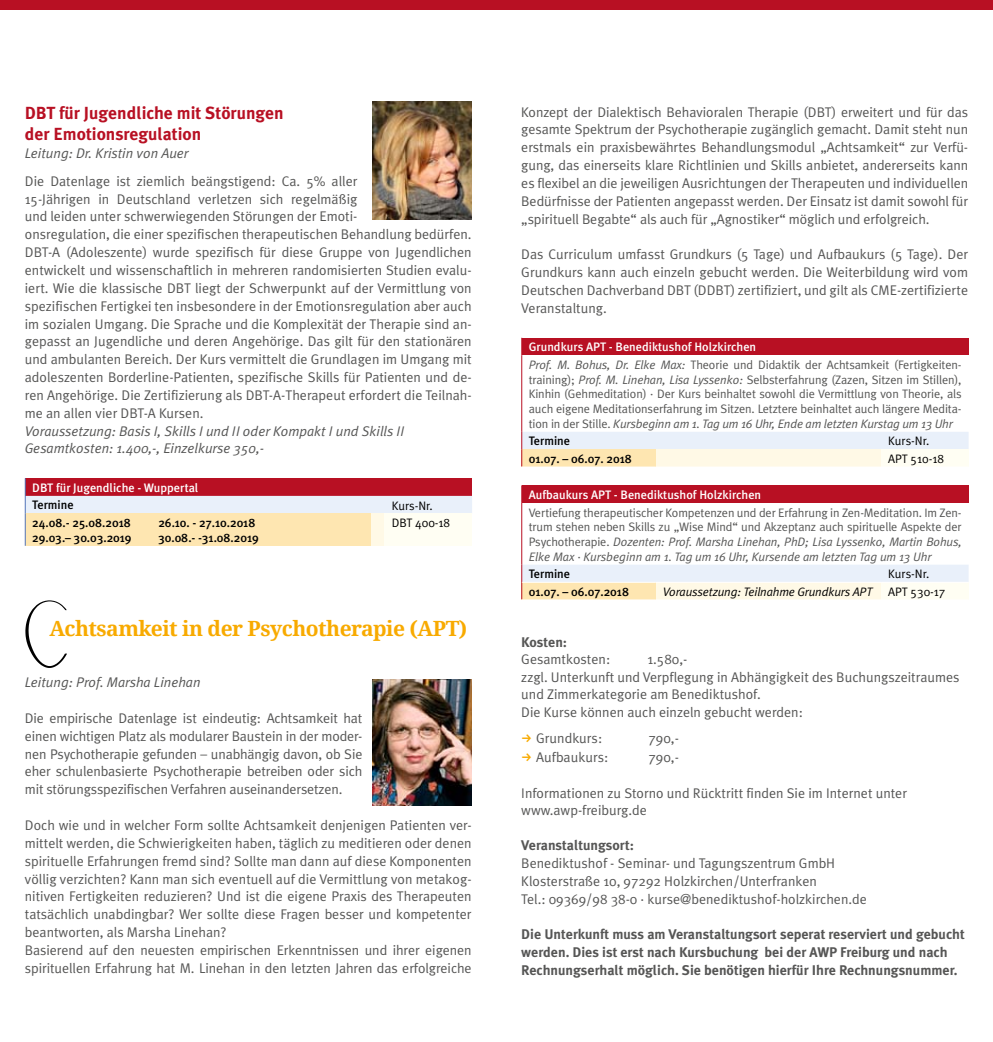
<style>
.page{position:relative;width:993px;height:1042px;background:#fff}
.page>*{position:absolute;margin:0;border:0;box-sizing:border-box;transform-origin:0 0}
.t1{font:700 21px "Droid Serif";letter-spacing:-.025em;color:#f8aa00}
.t2{font:700 17.5px/21px "Meta Plus";color:#b81023}
.t3{font:14px/17.8px "Meta Plus Normal";color:#565655}
.t4{font:700 14px/17.8px "Meta Plus";color:#565655}
.t5{font:italic 14px/17.8px "Meta Plus Normal";color:#565655}
.t6{font:12.25px/14.7px "Meta Plus Normal";letter-spacing:-.01em;color:#565655}
.t7{font:500 12.25px "Meta Plus";color:#000}
.t8{font:500 12.25px "Meta Plus";color:#fff}
.t9{font:12.25px "Meta Plus Normal";color:#000}
.t10{font:italic 12.25px "Meta Plus Normal";letter-spacing:-.01em;color:#000}
.s1{font-style:italic}
</style>
<div class="page">
<div style="left:496px;top:0;width:496px;height:10px;background:#b81023"></div>
<div style="left:0;top:0;width:496px;height:10px;background:#b81023"></div>
<svg style="left:25px;top:600px;width:42px;height:68px"></svg>
<div style="left:25px;top:513px;width:346px;height:33px;background:#fee6b1"></div>
<div style="left:371px;top:513px;width:13px;height:33px;background:#fff9e6"></div>
<div style="left:384px;top:513px;width:88px;height:33px;background:#fffef3"></div>
<svg style="left:25px;top:478px;width:447px;height:35px;background:#cf7d8c"></svg>
<hr style="left:25px;top:513px;width:1px;height:33px;background:#5275b9">
<img style="left:372px;top:102px;width:99px;height:118px">
<img style="left:372px;top:680px;width:99px;height:125px">
<div style="left:521px;top:338px;width:447px;height:17px;background:#b81023"></div>
<svg style="left:521px;top:338px;width:1px;height:17px"></svg>
<hr style="left:521px;top:355px;width:1px;height:77px;background:#b81023">
<svg style="left:521px;top:432px;width:447px;height:35px;background:#f3f1e8"></svg>
<div style="left:521px;top:485px;width:447px;height:18px;background:#b81023"></div>
<svg style="left:521px;top:485px;width:1px;height:18px"></svg>
<hr style="left:521px;top:503px;width:1px;height:62px;background:#b81023">
<svg style="left:521px;top:565px;width:447px;height:34px;background:#f3f1e9"></svg>
<hr style="left:522px;top:582px;width:133px;height:1px;background:#fff">
<hr style="left:655px;top:582px;width:226px;height:1px;background:#fff">
<hr style="left:881px;top:582px;width:87px;height:1px;background:#fff">
<p class="t2" style="left:25px;top:102px;width:260px">DBT für Jugendliche mit Störungen der Emotionsregulation</p>
<p class="t5" style="left:25px;top:144px;width:165px">Leitung: Dr. Kristin von Auer</p>
<p class="t3" style="left:25px;top:172px;width:448px">Die Datenlage ist ziemlich beängstigend: Ca. 5% aller<br>15-Jährigen in Deutschland verletzen sich regelmäßig<br>und leiden unter schwerwiegenden Störungen der Emoti-<br>onsregulation, die einer spezifischen therapeutischen Behandlung bedürfen.<br>DBT-A (Adoleszente) wurde spezifisch für diese Gruppe von Jugendlichen entwickelt und wissenschaftlich in mehreren randomisierten Studien evalu&shy;iert. Wie die klassische DBT liegt der Schwerpunkt auf der Vermittlung von spezifischen Fertigkei ten insbesondere in der Emotionsregulation aber auch im sozialen Umgang. Die Sprache und die Komplexität der Therapie sind an&shy;gepasst an Jugendliche und deren Angehörige. Das gilt für den stationären und ambulanten Bereich. Der Kurs vermittelt die Grundlagen im Umgang mit adoleszenten Borderline-Patienten, spezifische Skills für Patienten und de&shy;ren Angehörige. Die Zertifizierung als DBT-A-Therapeut erfordert die Teilnah&shy;me an allen vier DBT-A Kursen.</p>
<p class="t5" style="left:25px;top:422px;width:381px">Voraussetzung: Basis I, Skills I und II oder Kompakt I und Skills II<br>Gesamtkosten: 1.400,-, Einzelkurse 350,-</p>
<p class="t8" style="left:32px;top:480px;width:168px">DBT für Jugendliche - Wuppertal</p>
<p class="t7" style="left:32px;top:498px;width:43px">Termine</p>
<p class="t9" style="left:391px;top:498px;width:43px">Kurs-Nr.</p>
<p class="t7" style="left:32px;top:516px;width:100px">24.08.- 25.08.2018</p>
<p class="t7" style="left:158px;top:516px;width:98px">26.10. - 27.10.2018</p>
<p class="t7" style="left:32px;top:530px;width:101px">29.03.– 30.03.2019</p>
<p class="t7" style="left:158px;top:530px;width:102px">30.08.- -31.08.2019</p>
<p class="t9" style="left:391px;top:516px;width:60px">DBT 400-18</p>
<h1 class="t1" style="left:50px;top:614px;width:419px">Achtsamkeit in der Psychotherapie (APT)</h1>
<p class="t5" style="left:25px;top:673px;width:177px">Leitung: Prof. Marsha Linehan</p>
<p class="t3" style="left:25px;top:709px;width:339px;text-align:justify">Die empirische Datenlage ist eindeutig: Achtsamkeit hat einen wichtigen Platz als modularer Baustein in der moder&shy;nen Psychotherapie gefunden – unabhängig davon, ob Sie eher schulenbasierte Psychotherapie betreiben oder sich mit störungsspezifischen Verfahren auseinandersetzen.</p>
<p class="t3" style="left:25px;top:816px;width:448px">Doch wie und in welcher Form sollte Achtsamkeit denjenigen Patienten ver&shy;mittelt werden, die Schwierigkeiten haben, täglich zu meditieren oder denen spirituelle Erfahrungen fremd sind? Sollte man dann auf diese Komponenten völlig verzichten? Kann man sich eventuell auf die Vermittlung von metakog&shy;nitiven Fertigkeiten reduzieren? Und ist die eigene Praxis des Therapeuten tatsächlich unabdingbar? Wer sollte diese Fragen besser und kompetenter beantworten, als Marsha Linehan?<br>Basierend auf den neuesten empirischen Erkenntnissen und ihrer eigenen spirituellen Erfahrung hat M. Linehan in den letzten Jahren das erfolgreiche</p>
<p class="t3" style="left:521px;top:103px;width:448px;text-align:justify">Konzept der Dialektisch Behavioralen Therapie (DBT) erweitert und für das gesamte Spektrum der Psychotherapie zugänglich gemacht. Damit steht nun erstmals ein praxisbewährtes Behandlungsmodul „Achtsamkeit“ zur Verfü&shy;gung, das einerseits klare Richtlinien und Skills anbietet, andererseits kann es flexibel an die jeweiligen Ausrichtungen der Therapeuten und individuellen Bedürfnisse der Patienten angepasst werden. Der Einsatz ist damit sowohl für „spirituell Begabte“ als auch für „Agnostiker“ möglich und erfolgreich.</p>
<p class="t3" style="left:521px;top:245px;width:448px;text-align:justify">Das Curriculum umfasst Grundkurs (5 Tage) und Aufbaukurs (5 Tage). Der Grundkurs kann auch einzeln gebucht werden. Die Weiterbildung wird vom Deutschen Dachverband DBT (DDBT) zertifiziert, und gilt als CME-zertifizierte Veranstaltung.</p>
<p class="t8" style="left:528px;top:340px;width:229px">Grundkurs APT - Benediktushof Holzkirchen</p>
<p class="t6" style="left:528px;top:357px;width:434px"><span class="s1">Prof. M. Bohus, Dr. Elke Max:</span> Theorie und Didaktik der Achtsamkeit (Fertigkeiten-- training); <span class="s1">Prof. M. Linehan, Lisa Lyssenko:</span> Selbsterfahrung (Zazen, Sitzen im Stillen), Kinhin (Gehmeditation) · Der Kurs beinhaltet sowohl die Vermittlung von Theorie, als auch eigene Meditationserfahrung im Sitzen. Letztere beinhaltet auch längere Medita&shy;tion in der Stille. <span class="s1">Kursbeginn am 1. Tag um 16 Uhr, Ende am letzten Kurstag um 13 Uhr</span></p>
<p class="t7" style="left:528px;top:434px;width:43px">Termine</p>
<p class="t9" style="left:888px;top:434px;width:43px">Kurs-Nr.</p>
<p class="t7" style="left:528px;top:452px;width:104px">01.07. – 06.07. 2018</p>
<p class="t9" style="left:888px;top:452px;width:57px">APT 510-18</p>
<p class="t8" style="left:528px;top:487px;width:234px">Aufbaukurs APT - Benediktushof Holzkirchen</p>
<p class="t6" style="left:528px;top:505px;width:434px;text-align:justify">Vertiefung therapeutischer Kompetenzen und der Erfahrung in Zen-Meditation. Im Zen&shy;trum stehen neben Skills zu „Wise Mind“ und Akzeptanz auch spirituelle Aspekte der Psychotherapie. <span class="s1">Dozenten: Prof. Marsha Linehan, PhD; Lisa Lyssenko, Martin Bohus, Elke Max · Kursbeginn am 1. Tag um 16 Uhr, Kursende am letzten Tag um 13 Uhr</span></p>
<p class="t7" style="left:528px;top:567px;width:43px">Termine</p>
<p class="t9" style="left:888px;top:567px;width:43px">Kurs-Nr.</p>
<p class="t7" style="left:528px;top:584px;width:102px">01.07. – 06.07.2018</p>
<p class="t10" style="left:662px;top:585px;width:211px">Voraussetzung: Teilnahme Grundkurs APT</p>
<p class="t9" style="left:888px;top:585px;width:59px">APT 530-17</p>
<p class="t4" style="left:521px;top:633px;width:47px">Kosten:</p>
<p class="t3" style="left:521px;top:650px;width:90px">Gesamtkosten:</p>
<p class="t3" style="left:521px;top:650px;width:439px;text-indent:126px">1.580,-<br>zzgl. Unterkunft und Verpflegung in Abhängigkeit des Buchungszeitraumes und Zimmerkategorie am Benediktushof.<br>Die Kurse können auch einzeln gebucht werden:</p>
<p class="t3" style="left:536px;top:729px;width:67px">Grundkurs:</p>
<p class="t3" style="left:648px;top:729px;width:30px">790,-</p>
<p class="t3" style="left:536px;top:748px;width:73px">Aufbaukurs:</p>
<p class="t3" style="left:648px;top:748px;width:30px">790,-</p>
<p class="t3" style="left:521px;top:783px;width:387px">Informationen zu Storno und Rücktritt finden Sie im Internet unter www.awp-freiburg.de</p>
<p class="t4" style="left:521px;top:836px;width:114px">Veranstaltungsort:</p>
<p class="t3" style="left:521px;top:854px;width:347px">Benediktushof - Seminar- und Tagungszentrum GmbH<br>Klosterstraße 10, 97292 Holzkirchen/Unterfranken<br>Tel.: 09369/98 38-0 · kurse@benediktushof-holzkirchen.de</p>
<p class="t4" style="left:521px;top:925px;width:445px">Die Unterkunft muss am Veranstaltungsort seperat reserviert und gebucht werden. Dies ist erst nach Kursbuchung bei der AWP Freiburg und nach<br>Rechnungserhalt möglich. Sie benötigen hierfür Ihre Rechnungsnummer.</p>
</div>
